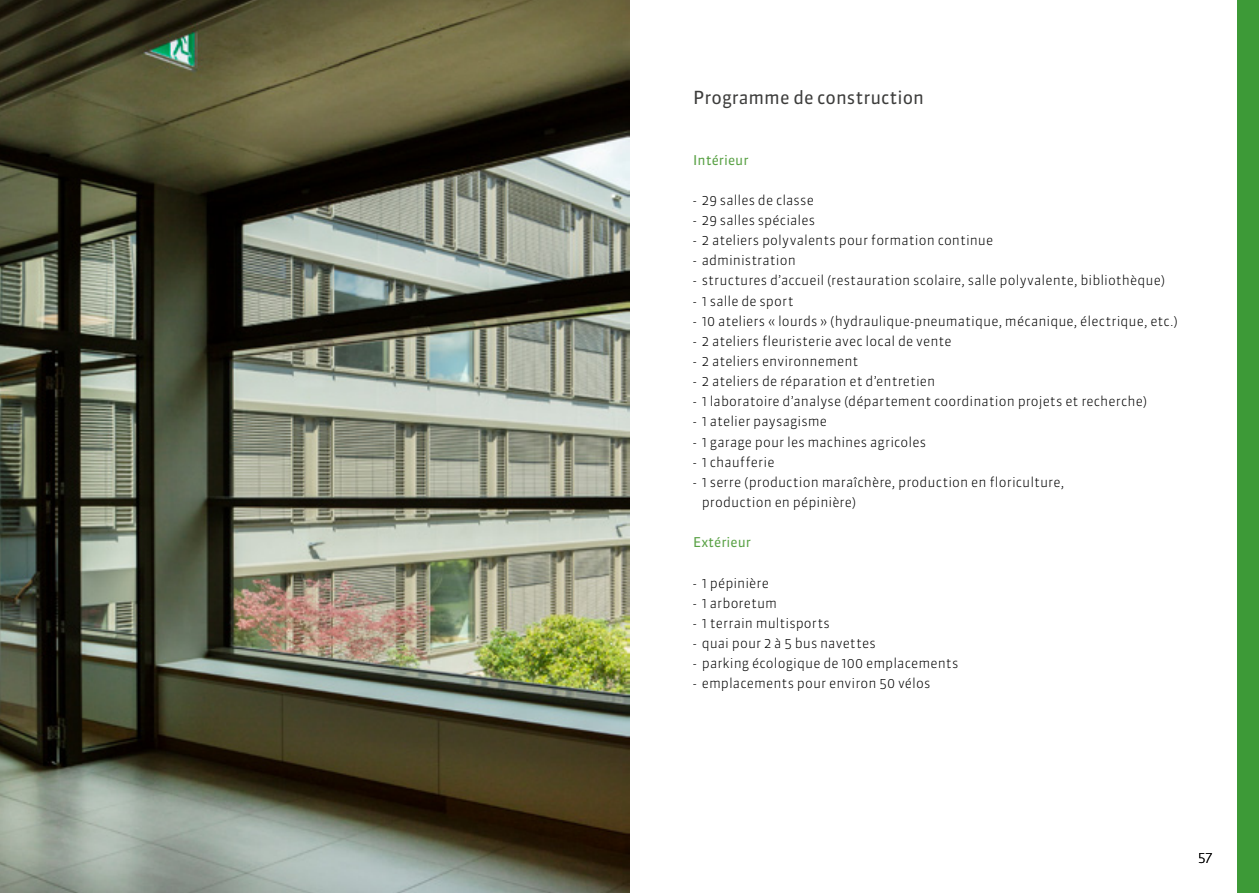
<style>
.page{position:relative;width:1259px;height:893px;background:#fff}
.page>*{position:absolute;margin:0;border:0;box-sizing:border-box;transform-origin:0 0}
.t1{font:18px "Sanuk";color:#3c3c3b}
.t2{font:300 13.5px/20.1px "Sanuk";letter-spacing:.005em;color:#000}
.t3{font:13.5px "Sanuk";color:#5aa246}
</style>
<div class="page">
<div style="left:1237px;top:0;width:22px;height:893px;background:#3d9a37"></div>
<img style="left:0;top:0;width:629px;height:893px">
<h1 class="t1" style="left:693px;top:86px;width:232px">Programme de construction</h1>
<p class="t3" style="left:693px;top:151px;width:57px">Intérieur</p>
<p class="t2" style="left:693px;top:190px;width:122px">- 29 salles de classe</p>
<p class="t2" style="left:693px;top:210px;width:123px">- 29 salles spéciales</p>
<p class="t2" style="left:693px;top:230px;width:302px">- 2 ateliers polyvalents pour formation continue</p>
<p class="t2" style="left:693px;top:250px;width:104px">- administration</p>
<p class="t2" style="left:693px;top:270px;width:473px">- structures d’accueil (restauration scolaire, salle polyvalente, bibliothèque)</p>
<p class="t2" style="left:693px;top:291px;width:102px">- 1 salle de sport</p>
<p class="t2" style="left:693px;top:311px;width:486px">- 10 ateliers « lourds » (hydraulique-pneumatique, mécanique, électrique, etc.)</p>
<p class="t2" style="left:693px;top:331px;width:260px">- 2 ateliers fleuristerie avec local de vente</p>
<p class="t2" style="left:693px;top:351px;width:167px">- 2 ateliers environnement</p>
<p class="t2" style="left:693px;top:371px;width:244px">- 2 ateliers de réparation et d’entretien</p>
<p class="t2" style="left:693px;top:391px;width:455px">- 1 laboratoire d’analyse (département coordination projets et recherche)</p>
<p class="t2" style="left:693px;top:411px;width:135px">- 1 atelier paysagisme</p>
<p class="t2" style="left:693px;top:432px;width:234px">- 1 garage pour les machines agricoles</p>
<p class="t2" style="left:693px;top:452px;width:83px">- 1 chaufferie</p>
<p class="t2" style="left:702px;top:472px;width:364px;text-indent:-9px">- 1 serre (production maraîchère, production en floriculture, production en pépinière)</p>
<p class="t3" style="left:693px;top:534px;width:59px">Extérieur</p>
<p class="t2" style="left:693px;top:573px;width:77px">- 1 pépinière</p>
<p class="t2" style="left:693px;top:593px;width:85px">- 1 arboretum</p>
<p class="t2" style="left:693px;top:613px;width:138px">- 1 terrain multisports</p>
<p class="t2" style="left:693px;top:633px;width:184px">- quai pour 2 à 5 bus navettes</p>
<p class="t2" style="left:693px;top:653px;width:267px">- parking écologique de 100 emplacements</p>
<p class="t2" style="left:693px;top:673px;width:239px">- emplacements pour environ 50 vélos</p>
<p class="t2" style="left:1198px;top:847px;width:16px">57</p>
</div>
